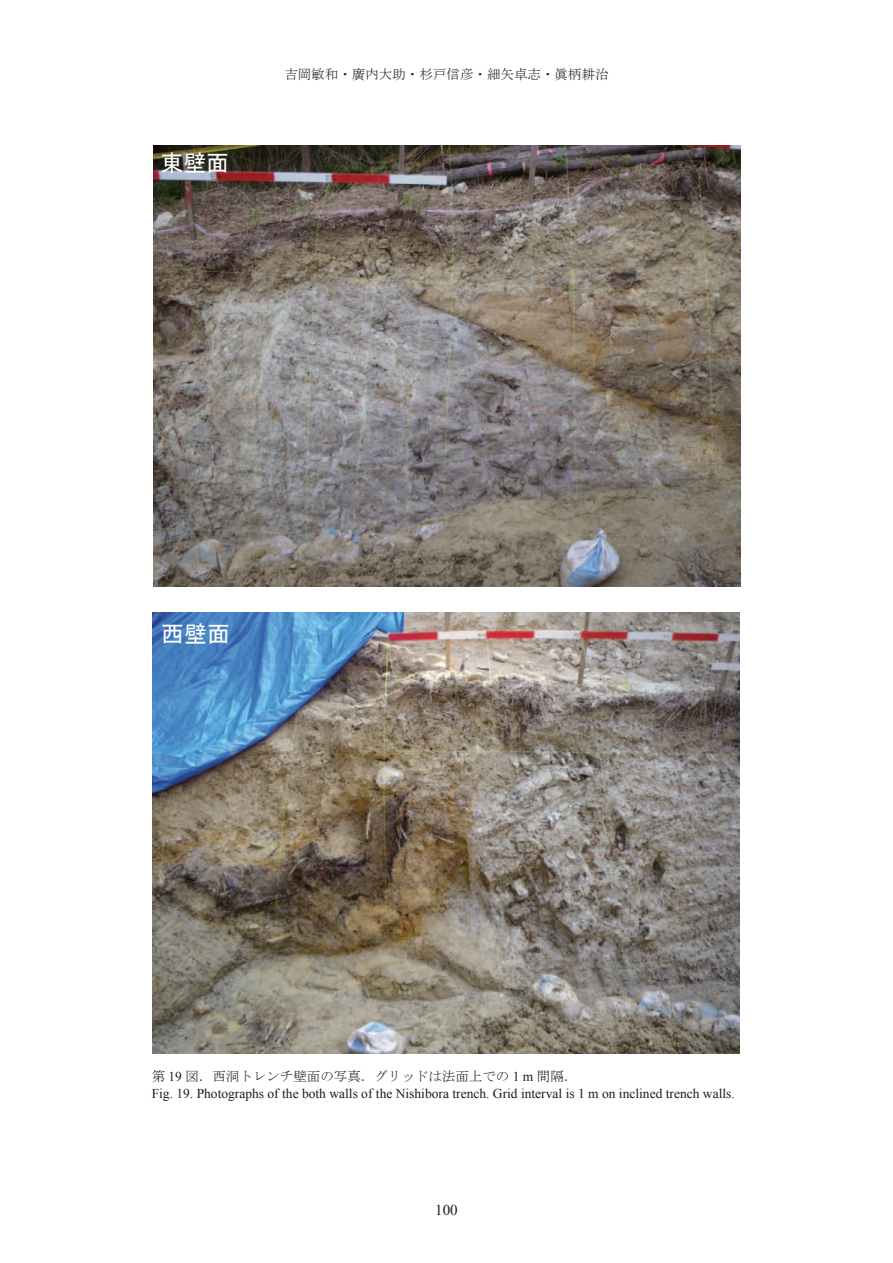
<style>
.page{position:relative;width:893px;height:1263px;background:#fff}
.page>*{position:absolute;margin:0;border:0;box-sizing:border-box;transform-origin:0 0}
.t1{font:22.95px "MS Gothic";color:#fff}
.t2{font:15px "Times New Roman";color:#231916}
.t3{font:13.5px "Times New Roman";color:#231916}
.t4{font:13.5px "MS Mincho";color:#231916}
.s1{font-family:"Times New Roman"}
</style>
<div class="page">
<img style="left:152px;top:612px;width:588px;height:441px">
<img style="left:153px;top:146px;width:588px;height:440px">
<h1 class="t1" style="left:160px;top:151px;width:70px">東壁面</h1>
<p class="t4" style="left:284px;top:67px;width:326px">吉岡敏和・廣内大助・杉戸信彦・細矢卓志・眞柄耕治</p>
<h1 class="t1" style="left:161px;top:622px;width:70px">西壁面</h1>
<p class="t4" style="left:152px;top:1069px;width:427px">第 <span class="s1">19</span> 図．西洞トレンチ壁面の写真．グリッドは法面上での <span class="s1">1 m</span> 間隔．</p>
<p class="t3" style="left:152px;top:1084px;width:585px">Fig. 19. Photographs of the both walls of the Nishibora trench. Grid interval is 1 m on inclined trench walls.</p>
<p class="t2" style="left:435px;top:1200px;width:24px">100</p>
</div>
